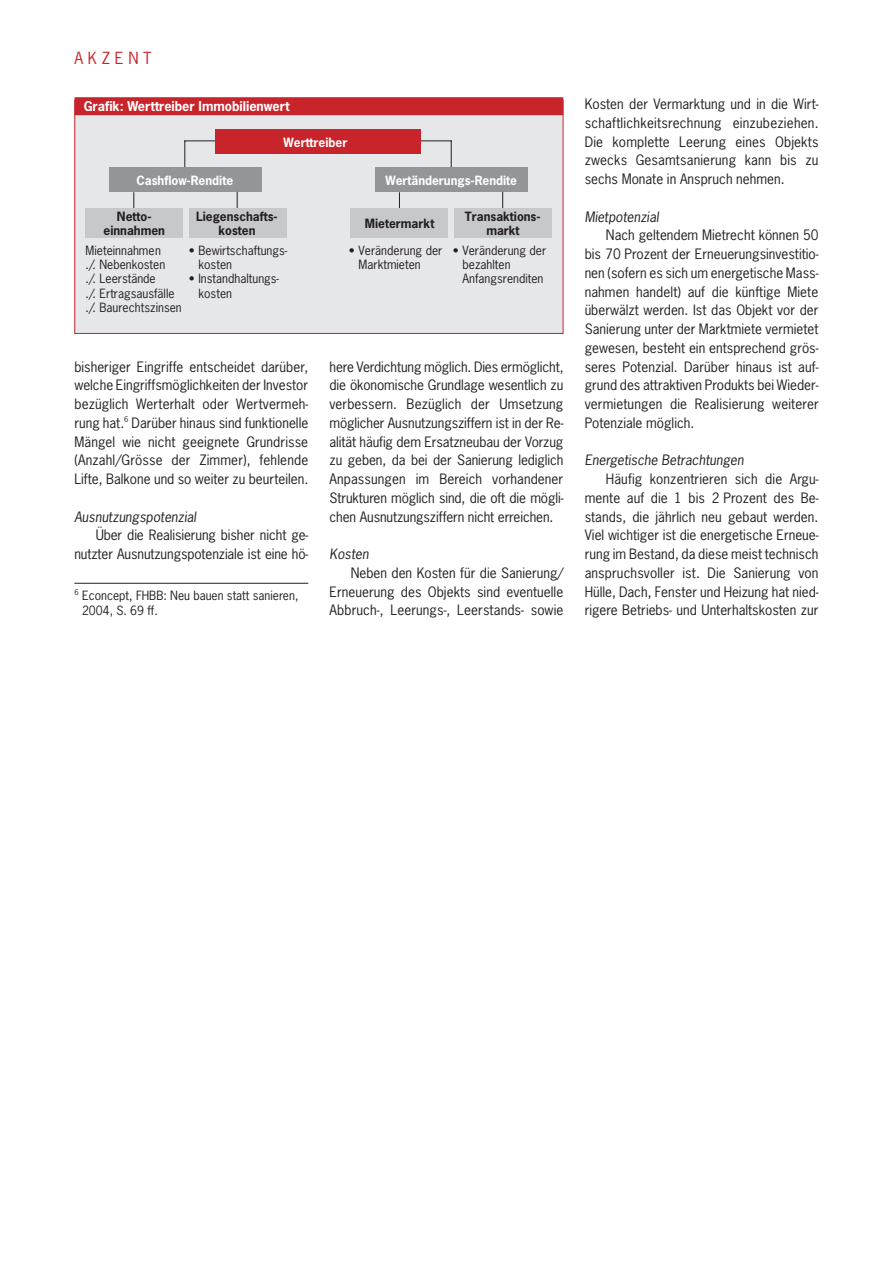
<style>
.page{position:relative;width:893px;height:1263px;background:#fff}
.page>*{position:absolute;margin:0;border:0;box-sizing:border-box;transform-origin:0 0}
._08__Rubrik_li_rot{font:15.75px "News Gothic LT";letter-spacing:.3em;color:#c8242b}
._04__Body_Einzug{font:13.5px/18.8px "News Gothic LT";color:#231f20;text-align:justify}
._07__Fussnote{font:13.5px/18.8px "News Gothic LT";letter-spacing:-.01em;color:#231f20;text-align:justify}
._03__Zwischentitel_k{font:italic 13.5px "News Gothic LT";color:#231f20}
._04__Body_ohne_Einzu{font:700 12.75px "News Gothic LT";color:#fff}
._07__Fussnote-2{font:12px/14.4px "News Gothic LT";color:#231f20}
.t1{font:700 12px/13.5px "News Gothic LT";color:#231f20;text-align:center}
.t2{font:700 12px "News Gothic LT";color:#fff}
._07__Fussnote-3{font:7.5px "News Gothic LT";color:#231f20}
</style>
<div class="page">
<hr style="left:74px;top:583px;width:234px;height:1px;background:#231f20">
<div style="left:75px;top:100px;width:488px;height:233px;background:#e6e7e9"></div>
<div style="left:75px;top:97px;width:488px;height:18px;background:#c8242b"></div>
<div style="left:74px;top:100px;width:489px;height:234px;border:1px solid #c8242b"></div>
<hr style="left:185px;top:140px;width:30px;height:1px;background:#231f20">
<hr style="left:420px;top:140px;width:31px;height:1px;background:#231f20">
<svg style="left:184px;top:141px;width:1px;height:26px"></svg>
<svg style="left:451px;top:141px;width:1px;height:26px"></svg>
<div style="left:109px;top:167px;width:153px;height:25px;background:#939598"></div>
<div style="left:375px;top:167px;width:153px;height:25px;background:#939598"></div>
<svg style="left:133px;top:192px;width:1px;height:17px"></svg>
<svg style="left:237px;top:192px;width:1px;height:16px"></svg>
<div style="left:85px;top:209px;width:98px;height:29px;background:#c7c8ca"></div>
<div style="left:189px;top:208px;width:98px;height:30px;background:#c7c8ca"></div>
<svg style="left:399px;top:193px;width:1px;height:16px"></svg>
<svg style="left:502px;top:192px;width:1px;height:17px"></svg>
<div style="left:351px;top:209px;width:97px;height:29px;background:#c7c8ca"></div>
<div style="left:455px;top:209px;width:97px;height:29px;background:#c7c8ca"></div>
<div style="left:215px;top:129px;width:206px;height:25px;background:#c8242b"></div>
<p class="_08__Rubrik_li_rot" style="left:74px;top:48px;width:79px">AKZENT</p>
<p class="_04__Body_ohne_Einzu" style="left:84px;top:98px;width:208px">Grafik: Werttreiber Immobilienwert</p>
<p class="t2" style="left:284px;top:134px;width:65px">Werttreiber</p>
<p class="t2" style="left:137px;top:172px;width:98px">Cashflow-Rendite</p>
<p class="t2" style="left:385px;top:172px;width:133px">Wertänderungs-Rendite</p>
<p class="t1" style="left:104px;top:210px;width:63px">Netto&shy;einnahmen</p>
<p class="t1" style="left:196px;top:210px;width:83px">Liegenschafts&shy;kosten</p>
<p class="t1" style="left:365px;top:216px;width:71px">Mietermarkt</p>
<p class="t1" style="left:465px;top:210px;width:77px">Transaktions&shy;markt</p>
<p class="_07__Fussnote-2" style="left:270px;top:207px;width:4px">-</p>
<p class="_07__Fussnote-2" style="left:533px;top:207px;width:4px">-</p>
<p class="_07__Fussnote-2" style="left:86px;top:243px;width:98px">Mieteinnahmen<br>./. Nebenkosten<br>./. Leerstände<br>./. Ertragsausfälle ./. Baurechtszinsen</p>
<p class="_07__Fussnote-2" style="left:198px;top:243px;width:90px;text-indent:-10px">• Bewirtschaftungs&shy;kosten</p>
<p class="_07__Fussnote-2" style="left:198px;top:271px;width:82px;text-indent:-10px">• Instandhaltungs&shy;kosten</p>
<p class="_04__Body_Einzug" style="left:74px;top:357px;width:235px">bisheriger Eingriffe entscheidet darüber, welche Eingriffsmöglichkeiten der Investor bezüglich Werterhalt oder Wertvermeh&shy;rung hat.<sup>6</sup> Darüber hinaus sind funktionelle Mängel wie nicht geeignete Grundrisse (Anzahl/Grösse der Zimmer), fehlende Lifte, Balkone und so weiter zu beurteilen.</p>
<p class="_03__Zwischentitel_k" style="left:74px;top:508px;width:123px">Ausnutzungspotenzial</p>
<p class="_04__Body_Einzug" style="left:74px;top:526px;width:235px;text-align:right">Über die Realisierung bisher nicht ge&shy;nutzter Ausnutzungspotenziale ist eine hö-</p>
<p class="_07__Fussnote-3" style="left:74px;top:587px;width:6px">6</p>
<p class="_07__Fussnote-2" style="left:82px;top:588px;width:218px;line-height:15px">Econcept, FHBB: Neu bauen statt sanieren,<br>2004, S. 69 ff.</p>
<p class="_07__Fussnote-2" style="left:359px;top:243px;width:85px;text-indent:-10px">• Veränderung der<br>Marktmieten</p>
<p class="_07__Fussnote-2" style="left:462px;top:243px;width:85px;text-indent:-10px">• Veränderung der bezahlten<br>Anfangsrenditen</p>
<p class="_07__Fussnote" style="left:330px;top:357px;width:236px">here Verdichtung möglich. Dies ermöglicht, die ökonomische Grundlage wesentlich zu verbessern. Bezüglich der Umsetzung möglicher Ausnutzungsziffern ist in der Re&shy;alität häufig dem Ersatzneubau der Vorzug zu geben, da bei der Sanierung lediglich Anpassungen im Bereich vorhandener Strukturen möglich sind, die oft die mögli&shy;chen Ausnutzungsziffern nicht erreichen.</p>
<p class="_03__Zwischentitel_k" style="left:330px;top:545px;width:41px">Kosten</p>
<p class="_04__Body_Einzug" style="left:330px;top:563px;width:235px;text-indent:21px">Neben den Kosten für die Sanierung/ Erneuerung des Objekts sind eventuelle Abbruch-, Leerungs-, Leerstands- sowie</p>
<p class="_04__Body_Einzug" style="left:585px;top:94px;width:236px">Kosten der Vermarktung und in die Wirt&shy;schaftlichkeitsrechnung einzubeziehen.<br>Die komplette Leerung eines Objekts zwecks Gesamtsanierung kann bis zu sechs Monate in Anspruch nehmen.</p>
<p class="_03__Zwischentitel_k" style="left:585px;top:208px;width:76px">Mietpotenzial</p>
<p class="_04__Body_Einzug" style="left:585px;top:226px;width:236px;text-indent:21px">Nach geltendem Mietrecht können 50 bis 70 Prozent der Erneuerungsinvestitio&shy;nen (sofern es sich um energetische Mass&shy;nahmen handelt) auf die künftige Miete überwälzt werden. Ist das Objekt vor der Sanierung unter der Marktmiete vermietet gewesen, besteht ein entsprechend grös&shy;seres Potenzial. Darüber hinaus ist auf&shy;grund des attraktiven Produkts bei Wieder&shy;vermietungen die Realisierung weiterer Potenziale möglich.</p>
<p class="_03__Zwischentitel_k" style="left:585px;top:452px;width:161px">Energetische Betrachtungen</p>
<p class="_04__Body_Einzug" style="left:585px;top:469px;width:235px;text-indent:21px">Häufig konzentrieren sich die Argu&shy;mente auf die 1 bis 2 Prozent des Be&shy;stands, die jährlich neu gebaut werden.<br>Viel wichtiger ist die energetische Erneue&shy;rung im Bestand, da diese meist technisch anspruchsvoller ist. Die Sanierung von Hülle, Dach, Fenster und Heizung hat nied&shy;rigere Betriebs- und Unterhaltskosten zur</p>
</div>
